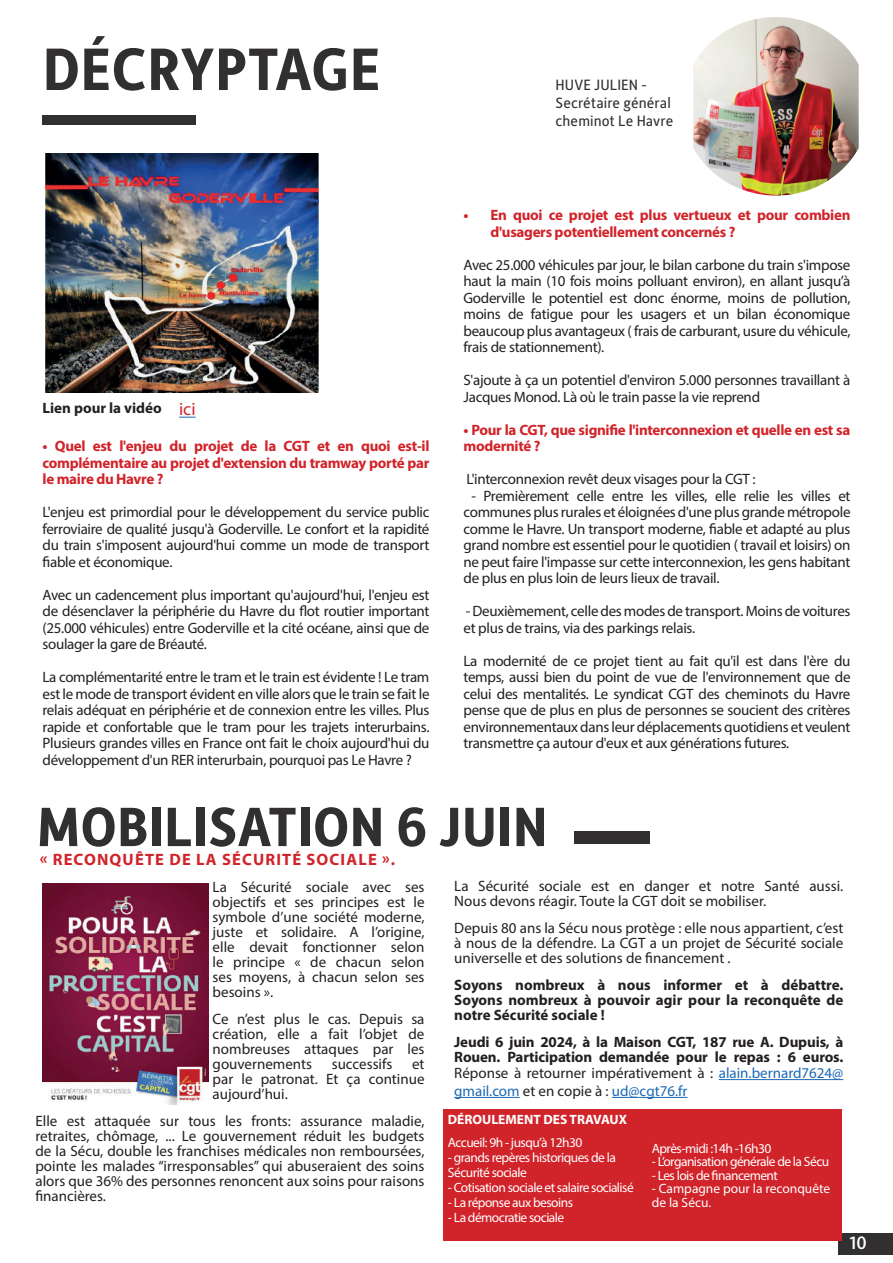
<style>
.page{position:relative;width:893px;height:1263px;background:#fff}
.page>*{position:absolute;margin:0;border:0;box-sizing:border-box;transform-origin:0 0}
.t1{font:700 60px "Alber New";color:#312f30}
.t2{font:700 55.5px "Alber New";color:#312f30}
.t3{font:18px "Myriad Pro";color:#d1232a}
.t4{font:500 18px "Alber New";color:#fff}
.t5{font:700 16.5px "Myriad Pro";letter-spacing:.07em;color:#d1232a}
.t6{font:15px/16.5px "Myriad Pro";letter-spacing:-.02em;color:#231f20;text-align:justify}
.t7{font:700 15px/15px "Myriad Pro";color:#231f20;text-align:justify}
.t8{font:700 15px/16.5px "Myriad Pro";letter-spacing:-.02em;color:#d1232a}
.t9{font:15px/15px "Myriad Pro";color:#231f20}
.t10{font:15px "Alber New";letter-spacing:.005em;color:#312f30}
.t11{font:15px "Myriad Pro";color:#1b69b4}
.t12{font:13.5px/15px "Myriad Pro";letter-spacing:-.04em;color:#fff}
.t13{font:13.5px/13.5px "Myriad Pro";color:#fff}
.t14{font:700 13.5px "Myriad Pro";color:#fff}
.s1{font-weight:400}
.s2{font-weight:400;color:#1b69b4}
.s3{color:#231f20}
</style>
<div class="page">
<div style="left:43px;top:115px;width:153px;height:10px;background:#312f30"></div>
<div style="left:839px;top:1233px;width:54px;height:22px;background:#312f30"></div>
<img style="left:693px;top:17px;width:166px;height:179px">
<img style="left:45px;top:153px;width:273px;height:239px">
<svg style="left:179px;top:417px;width:17px;height:1px"></svg>
<div style="left:574px;top:831px;width:75px;height:13px;background:#312f30"></div>
<hr style="left:719px;top:1079px;width:124px;height:1px;background:#1b69b4">
<hr style="left:454px;top:1097px;width:66px;height:1px;background:#1b69b4">
<hr style="left:612px;top:1097px;width:75px;height:1px;background:#1b69b4">
<div style="left:444px;top:1110px;width:398px;height:131px;background:#d1232a"></div>
<img style="left:43px;top:883px;width:165px;height:221px">
<p class="t1" style="left:43px;top:30px;width:340px">DÉCRYPTAGE</p>
<p class="t7" style="left:43px;top:400px;width:121px">Lien pour la vidéo</p>
<p class="t3" style="left:179px;top:398px;width:18px">ici</p>
<p class="t8" style="left:43px;top:438px;width:388px;text-align:justify">• Quel est l'enjeu du projet de la CGT et en quoi est-il complémentaire au projet d'extension du tramway porté par le maire du Havre ?</p>
<p class="t6" style="left:43px;top:504px;width:388px">L'enjeu est primordial pour le développement du service public ferroviaire de qualité jusqu'à Goderville. Le confort et la rapidité du train s'imposent aujourd'hui comme un mode de transport fiable et économique.</p>
<p class="t6" style="left:43px;top:586px;width:388px">Avec un cadencement plus important qu'aujourd'hui, l'enjeu est de désenclaver la périphérie du Havre du flot routier important (25.000 véhicules) entre Goderville et la cité océane, ainsi que de soulager la gare de Bréauté.</p>
<p class="t6" style="left:43px;top:669px;width:388px">La complémentarité entre le tram et le train est évidente ! Le tram est le mode de transport évident en ville alors que le train se fait le relais adéquat en périphérie et de connexion entre les villes. Plus rapide et confortable que le tram pour les trajets interurbains.<br>Plusieurs grandes villes en France ont fait le choix aujourd'hui du développement d'un RER interurbain, pourquoi pas Le Havre ?</p>
<p class="t10" style="left:556px;top:75px;width:93px">HUVE JULIEN -</p>
<p class="t10" style="left:556px;top:93px;width:117px">Secrétaire général</p>
<p class="t10" style="left:556px;top:111px;width:119px">cheminot Le Havre</p>
<p class="t8" style="left:490px;top:207px;width:361px;text-indent:-27px">• En quoi ce projet est plus vertueux et pour combien d'usagers potentiellement concernés ?</p>
<p class="t6" style="left:463px;top:256px;width:388px">Avec 25.000 véhicules par jour, le bilan carbone du train s'impose haut la main (10 fois moins polluant environ), en allant jusqu’à Goderville le potentiel est donc énorme, moins de pollution, moins de fatigue pour les usagers et un bilan économique beaucoup plus avantageux ( frais de carburant, usure du véhicule, frais de stationnement).</p>
<p class="t6" style="left:463px;top:372px;width:388px">S'ajoute à ça un potentiel d'environ 5.000 personnes travaillant à<br>Jacques Monod. Là où le train passe la vie reprend</p>
<p class="t8" style="left:463px;top:421px;width:388px">• Pour la CGT, que signifie l'interconnexion et quelle en est sa modernité ?</p>
<p class="t6" style="left:466px;top:471px;width:291px">L'interconnexion revêt deux visages pour la CGT :</p>
<p class="t6" style="left:463px;top:487px;width:388px;text-indent:8px">- Premièrement celle entre les villes, elle relie les villes et communes plus rurales et éloignées d'une plus grande métropole comme le Havre. Un transport moderne, fiable et adapté au plus grand nombre est essentiel pour le quotidien ( travail et loisirs) on ne peut faire l'impasse sur cette interconnexion, les gens habitant de plus en plus loin de leurs lieux de travail.</p>
<p class="t6" style="left:463px;top:603px;width:388px">- Deuxièmement, celle des modes de transport. Moins de voitures et plus de trains, via des parkings relais.</p>
<p class="t6" style="left:463px;top:652px;width:388px">La modernité de ce projet tient au fait qu'il est dans l'ère du temps, aussi bien du point de vue de l'environnement que de celui des mentalités. Le syndicat CGT des cheminots du Havre pense que de plus en plus de personnes se soucient des critères environnementaux dans leur déplacements quotidiens et veulent transmettre ça autour d'eux et aux générations futures.</p>
<p class="t2" style="left:37px;top:791px;width:512px">MOBILISATION 6 JUIN</p>
<p class="t5" style="left:40px;top:849px;width:357px">« RECONQUÊTE DE LA SÉCURITÉ SOCIALE ».</p>
<p class="t6" style="left:213px;top:879px;width:213px;line-height:15px">La Sécurité sociale avec ses objectifs et ses principes est le symbole d’une société moderne, juste et solidaire. A l’origine, elle devait fonctionner selon le principe « de chacun selon ses moyens, à chacun selon ses besoins ».</p>
<p class="t6" style="left:213px;top:1011px;width:213px;line-height:15px">Ce n’est plus le cas. Depuis sa création, elle a fait l’objet de nombreuses attaques par les gouvernements</p>
<p class="t9" style="left:332px;top:1056px;width:62px">successifs</p>
<p class="t6" style="left:213px;top:1056px;width:213px;line-height:15px;text-indent:199px">et par le patronat. Et ça continue aujourd’hui.</p>
<p class="t6" style="left:35px;top:1113px;width:391px;line-height:15px">Elle est attaquée sur tous les fronts: assurance maladie, retraites, chômage, ... Le gouvernement réduit les budgets de la Sécu, double les franchises médicales non remboursées, pointe les malades “irresponsables” qui abuseraient des soins alors que 36% des personnes renoncent aux soins pour raisons financières.</p>
<p class="t9" style="left:454px;top:878px;width:391px">La Sécurité sociale est en danger et notre Santé aussi.<br>Nous devons réagir. Toute la CGT doit se mobiliser.</p>
<p class="t6" style="left:454px;top:920px;width:391px;line-height:15px">Depuis 80 ans la Sécu nous protège : elle nous appartient, c’est à nous de la défendre. La CGT a un projet de Sécurité sociale universelle et des solutions de financement .</p>
<p class="t7" style="left:454px;top:977px;width:391px">Soyons nombreux à nous informer et à débattre.<br>Soyons nombreux à pouvoir agir pour la reconquête de notre Sécurité sociale !</p>
<p class="t7" style="left:454px;top:1033px;width:391px;line-height:15.6px">Jeudi 6 juin 2024, à la Maison CGT, 187 rue A. Dupuis, à Rouen. Participation demandée pour le repas : 6 euros.<br><span class="s1">Réponse à retourner impérativement à :</span> <span class="s2">alain.bernard7624@</span></p>
<p class="t11" style="left:454px;top:1081px;width:235px">gmail.com <span class="s3">et en copie à :</span> ud@cgt76.fr</p>
<p class="t14" style="left:448px;top:1111px;width:181px">DÉROULEMENT DES TRAVAUX</p>
<p class="t12" style="left:448px;top:1134px;width:136px">Accueil: 9h - jusqu’à 12h30</p>
<p class="t12" style="left:448px;top:1149px;width:169px">- grands repères historiques de la<br>Sécurité sociale</p>
<p class="t12" style="left:448px;top:1179px;width:187px">- Cotisation sociale et salaire socialisé</p>
<p class="t12" style="left:448px;top:1194px;width:127px">- La réponse aux besoins</p>
<p class="t12" style="left:448px;top:1209px;width:118px">- La démocratie sociale</p>
<p class="t12" style="left:652px;top:1140px;width:121px">Après-midi :14h -16h30</p>
<p class="t12" style="left:652px;top:1154px;width:179px">- L’organisation générale de la Sécu</p>
<p class="t12" style="left:652px;top:1167px;width:128px">- Les lois de financement</p>
<p class="t13" style="left:652px;top:1182px;width:180px">- Campagne pour la reconquête de la Sécu.</p>
<p class="t4" style="left:849px;top:1231px;width:19px">10</p>
</div>
